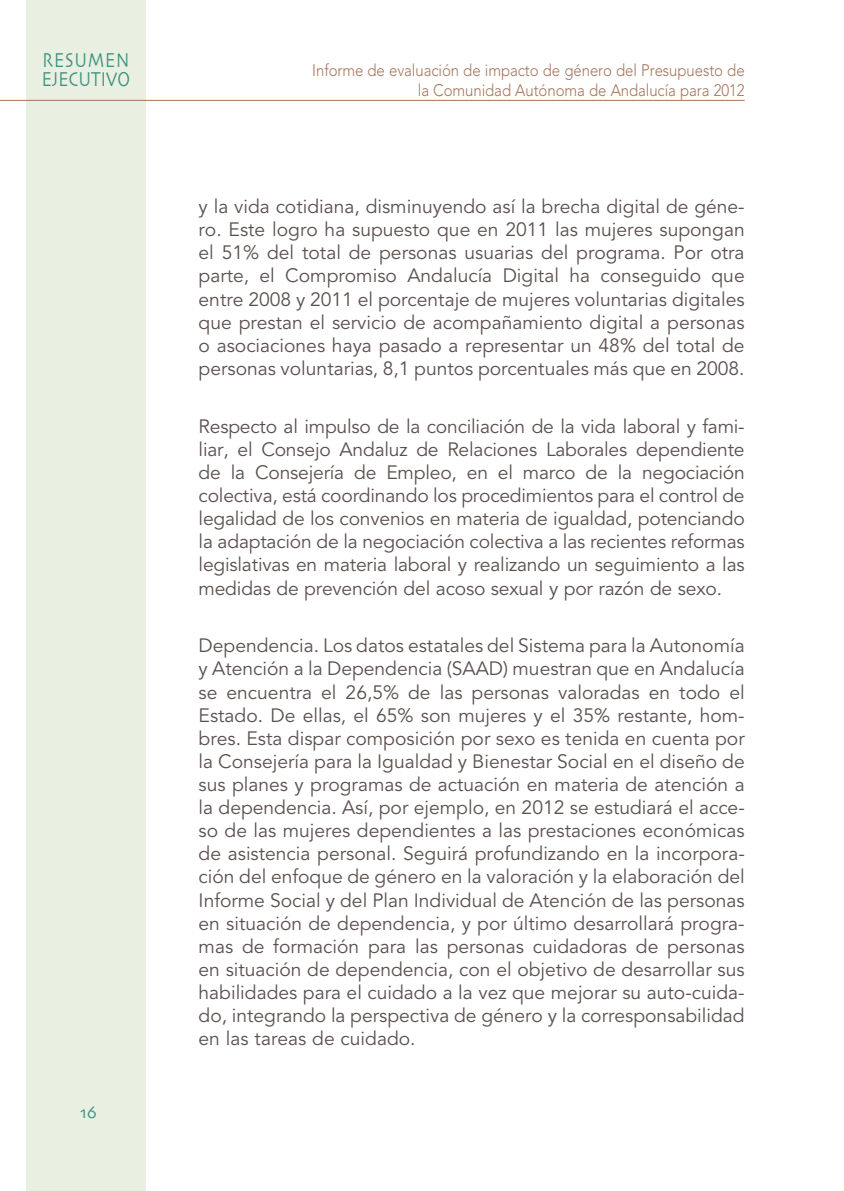
<style>
.page{position:relative;width:844px;height:1191px;background:#fff}
.page>*{position:absolute;margin:0;border:0;box-sizing:border-box;transform-origin:0 0}
.t1{font:21px/19.2px "Skia";letter-spacing:.005em;color:#3a9281;scale:.8 1}
.t2{font:19.25px/23.1px "Avenir";color:#5b504d;text-align:justify}
.t3{font:17.5px "Skia";color:#3a9281}
.t4{font:300 16.62px/19.9px "Avenir";letter-spacing:-.005em;color:#a5755c;text-align:right;scale:.9 1}
</style>
<div class="page">
<div style="left:26px;top:0;width:119px;height:1191px;background:#eaf0e1"></div>
<hr style="left:0;top:100px;width:744px;height:1px;background:#a5755c">
<p class="t1" style="left:42px;top:51px;width:112px">RESUMEN<br>EJECUTIVO</p>
<p class="t3" style="left:80px;top:1101px;width:18px">16</p>
<p class="t4" style="left:312px;top:60px;width:482px">Informe de evaluación de impacto de género del Presupuesto de la Comunidad Autónoma de Andalucía para 2012</p>
<p class="t2" style="left:198px;top:195px;width:547px">y la vida cotidiana, disminuyendo así la brecha digital de géne&shy;ro. Este logro ha supuesto que en 2011 las mujeres supongan el 51% del total de personas usuarias del programa. Por otra parte, el Compromiso Andalucía Digital ha conseguido que entre 2008 y 2011 el porcentaje de mujeres voluntarias digitales que prestan el servicio de acompañamiento digital a personas o asociaciones haya pasado a representar un 48% del total de personas voluntarias, 8,1 puntos porcentuales más que en 2008.</p>
<p class="t2" style="left:198px;top:415px;width:547px">Respecto al impulso de la conciliación de la vida laboral y fami&shy;liar, el Consejo Andaluz de Relaciones Laborales dependiente de la Consejería de Empleo, en el marco de la negociación colectiva, está coordinando los procedimientos para el control de legalidad de los convenios en materia de igualdad, potenciando la adaptación de la negociación colectiva a las recientes reformas legislativas en materia laboral y realizando un seguimiento a las medidas de prevención del acoso sexual y por razón de sexo.</p>
<p class="t2" style="left:198px;top:635px;width:547px">Dependencia. Los datos estatales del Sistema para la Autonomía y Atención a la Dependencia (SAAD) muestran que en Andalucía se encuentra el 26,5% de las personas valoradas en todo el Estado. De ellas, el 65% son mujeres y el 35% restante, hom&shy;bres. Esta dispar composición por sexo es tenida en cuenta por la Consejería para la Igualdad y Bienestar Social en el diseño de sus planes y programas de actuación en materia de atención a la dependencia. Así, por ejemplo, en 2012 se estudiará el acce&shy;so de las mujeres dependientes a las prestaciones económicas de asistencia personal. Seguirá profundizando en la incorpora&shy;ción del enfoque de género en la valoración y la elaboración del Informe Social y del Plan Individual de Atención de las personas en situación de dependencia, y por último desarrollará progra&shy;mas de formación para las personas cuidadoras de personas en situación de dependencia, con el objetivo de desarrollar sus habilidades para el cuidado a la vez que mejorar su auto-cuida&shy;do, integrando la perspectiva de género y la corresponsabilidad en las tareas de cuidado.</p>
</div>
